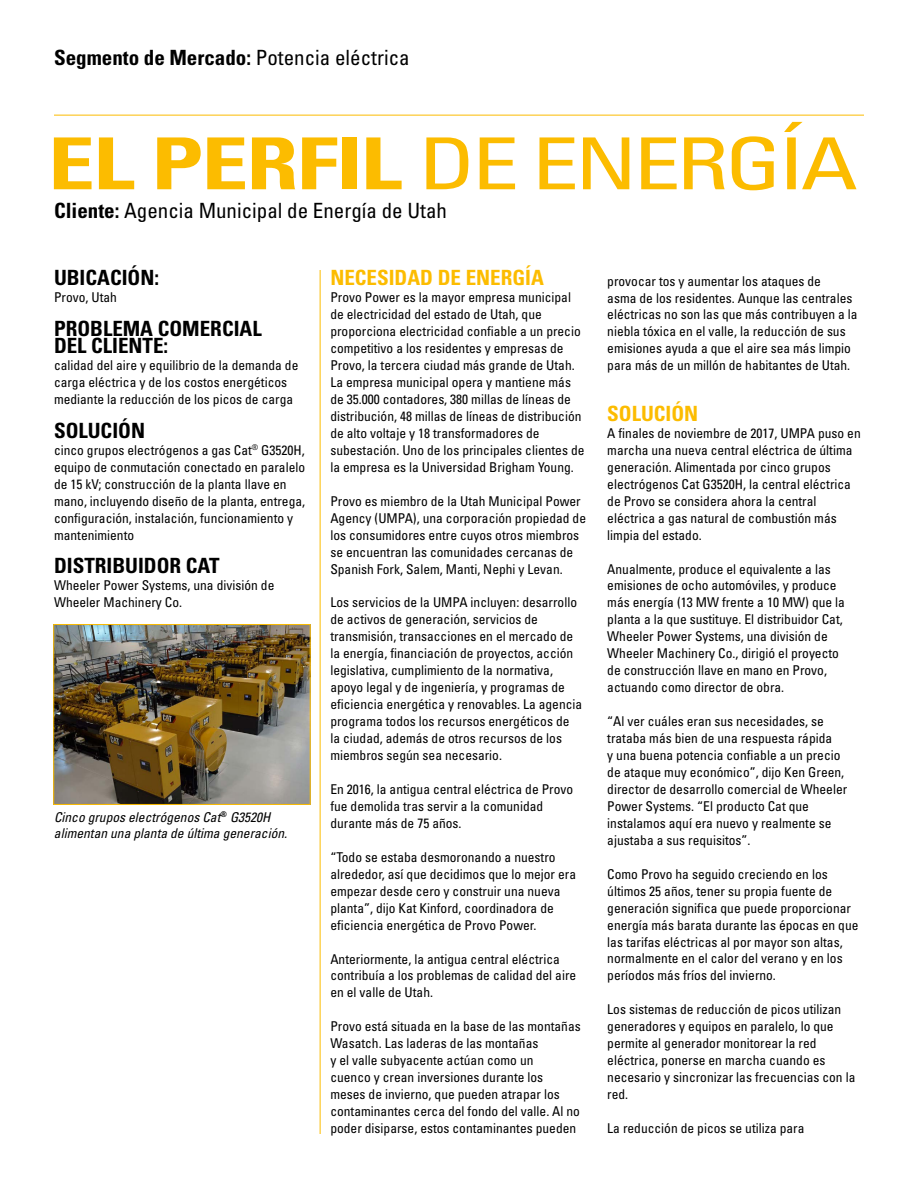
<style>
.page{position:relative;width:918px;height:1188px;background:#fff}
.page>*{position:absolute;margin:0;border:0;box-sizing:border-box;transform-origin:0 0}
.t1{font:condensed 71.7px "Univers LT Std";letter-spacing:-.04em;color:#fcbc00;scale:1.3 1}
.t2{font:700 condensed 21px/17px "Univers LT Std";color:#000}
.t3{font:condensed 21px "Univers LT Std";color:#000}
.t4{font:700 condensed 21px "Univers LT Std";color:#fcbc00}
.t5{font:condensed 13.5px/17px "Univers LT Std";color:#000}
.t6{font:italic condensed 13.5px/16.4px "Univers";color:#000}
.s1{font-weight:400}
.s2{font-weight:700}
</style>
<div class="page">
<img style="left:56px;top:626px;width:252px;height:177px">
<div style="left:54px;top:624px;width:256px;height:181px;border:1px solid #fcbc00"></div>
<hr style="left:320px;top:270px;width:1px;height:864px;background:#fcbc00">
<hr style="left:54px;top:115px;width:810px;height:1px;background:#fcbc00">
<h2 class="t2" style="left:54px;top:49px;width:357px">Segmento de Mercado: <span class="s1">Potencia eléctrica</span></h2>
<h1 class="t1" style="left:48px;top:118px;width:625px"><span class="s2">EL PERFIL</span> DE ENERGÍA</h1>
<h2 class="t3" style="left:54px;top:197px;width:395px"><span class="s2">Cliente:</span> Agencia Municipal de Energía de Utah</h2>
<h2 class="t2" style="left:54px;top:269px;width:107px">UBICACIÓN:</h2>
<p class="t5" style="left:54px;top:289px;width:64px">Provo, Utah</p>
<h2 class="t2" style="left:54px;top:320px;width:209px">PROBLEMA COMERCIAL<br>DEL CLIENTE:</h2>
<p class="t5" style="left:54px;top:357px;width:246px">calidad del aire y equilibrio de la demanda de carga eléctrica y de los costos energéticos mediante la reducción de los picos de carga</p>
<h2 class="t2" style="left:54px;top:422px;width:93px">SOLUCIÓN</h2>
<p class="t5" style="left:54px;top:441px;width:253px">cinco grupos electrógenos a gas Cat<sup>®</sup> G3520H, equipo de conmutación conectado en paralelo de 15 kV; construcción de la planta llave en mano, incluyendo diseño de la planta, entrega, configuración, instalación, funcionamiento y mantenimiento</p>
<h2 class="t2" style="left:54px;top:557px;width:167px">DISTRIBUIDOR CAT</h2>
<p class="t5" style="left:54px;top:577px;width:222px">Wheeler Power Systems, una división de<br>Wheeler Machinery Co.</p>
<p class="t6" style="left:54px;top:809px;width:235px">Cinco grupos electrógenos Cat<sup>®</sup> G3520H alimentan una planta de última generación.</p>
<h2 class="t4" style="left:330px;top:265px;width:215px">NECESIDAD DE ENERGÍA</h2>
<p class="t5" style="left:330px;top:289px;width:256px">Provo Power es la mayor empresa municipal de electricidad del estado de Utah, que proporciona electricidad confiable a un precio competitivo a los residentes y empresas de Provo, la tercera ciudad más grande de Utah.<br>La empresa municipal opera y mantiene más de 35.000 contadores, 380 millas de líneas de distribución, 48 millas de líneas de distribución de alto voltaje y 18 transformadores de subestación. Uno de los principales clientes de la empresa es la Universidad Brigham Young.</p>
<p class="t5" style="left:330px;top:492px;width:257px">Provo es miembro de la Utah Municipal Power Agency (UMPA), una corporación propiedad de los consumidores entre cuyos otros miembros se encuentran las comunidades cercanas de Spanish Fork, Salem, Manti, Nephi y Levan.</p>
<p class="t5" style="left:330px;top:594px;width:253px">Los servicios de la UMPA incluyen: desarrollo de activos de generación, servicios de transmisión, transacciones en el mercado de la energía, financiación de proyectos, acción legislativa, cumplimiento de la normativa, apoyo legal y de ingeniería, y programas de eficiencia energética y renovables. La agencia programa todos los recursos energéticos de la ciudad, además de otros recursos de los miembros según sea necesario.</p>
<p class="t5" style="left:330px;top:781px;width:244px">En 2016, la antigua central eléctrica de Provo fue demolida tras servir a la comunidad durante más de 75 años.</p>
<p class="t5" style="left:330px;top:848px;width:247px">“Todo se estaba desmoronando a nuestro alrededor, así que decidimos que lo mejor era empezar desde cero y construir una nueva planta”, dijo Kat Kinford, coordinadora de eficiencia energética de Provo Power.</p>
<p class="t5" style="left:330px;top:950px;width:247px">Anteriormente, la antigua central eléctrica contribuía a los problemas de calidad del aire en el valle de Utah.</p>
<p class="t5" style="left:330px;top:1018px;width:252px">Provo está situada en la base de las montañas Wasatch. Las laderas de las montañas<br>y el valle subyacente actúan como un<br>cuenco y crean inversiones durante los meses de invierno, que pueden atrapar los contaminantes cerca del fondo del valle. Al no poder disiparse, estos contaminantes pueden</p>
<p class="t5" style="left:607px;top:272px;width:252px">provocar tos y aumentar los ataques de<br>asma de los residentes. Aunque las centrales eléctricas no son las que más contribuyen a la niebla tóxica en el valle, la reducción de sus emisiones ayuda a que el aire sea más limpio para más de un millón de habitantes de Utah.</p>
<h2 class="t4" style="left:607px;top:401px;width:93px">SOLUCIÓN</h2>
<p class="t5" style="left:607px;top:424px;width:255px">A finales de noviembre de 2017, UMPA puso en marcha una nueva central eléctrica de última generación. Alimentada por cinco grupos electrógenos Cat G3520H, la central eléctrica de Provo se considera ahora la central eléctrica a gas natural de combustión más limpia del estado.</p>
<p class="t5" style="left:607px;top:560px;width:239px">Anualmente, produce el equivalente a las emisiones de ocho automóviles, y produce más energía (13 MW frente a 10 MW) que la planta a la que sustituye. El distribuidor Cat, Wheeler Power Systems, una división de Wheeler Machinery Co., dirigió el proyecto de construcción llave en mano en Provo, actuando como director de obra.</p>
<p class="t5" style="left:607px;top:713px;width:241px">“Al ver cuáles eran sus necesidades, se trataba más bien de una respuesta rápida<br>y una buena potencia confiable a un precio de ataque muy económico”, dijo Ken Green, director de desarrollo comercial de Wheeler Power Systems. “El producto Cat que instalamos aquí era nuevo y realmente se ajustaba a sus requisitos”.</p>
<p class="t5" style="left:607px;top:865px;width:253px">Como Provo ha seguido creciendo en los últimos 25 años, tener su propia fuente de generación significa que puede proporcionar energía más barata durante las épocas en que las tarifas eléctricas al por mayor son altas, normalmente en el calor del verano y en los períodos más fríos del invierno.</p>
<p class="t5" style="left:607px;top:1001px;width:250px">Los sistemas de reducción de picos utilizan generadores y equipos en paralelo, lo que permite al generador monitorear la red eléctrica, ponerse en marcha cuando es necesario y sincronizar las frecuencias con la red.</p>
<p class="t5" style="left:607px;top:1120px;width:199px">La reducción de picos se utiliza para</p>
</div>
